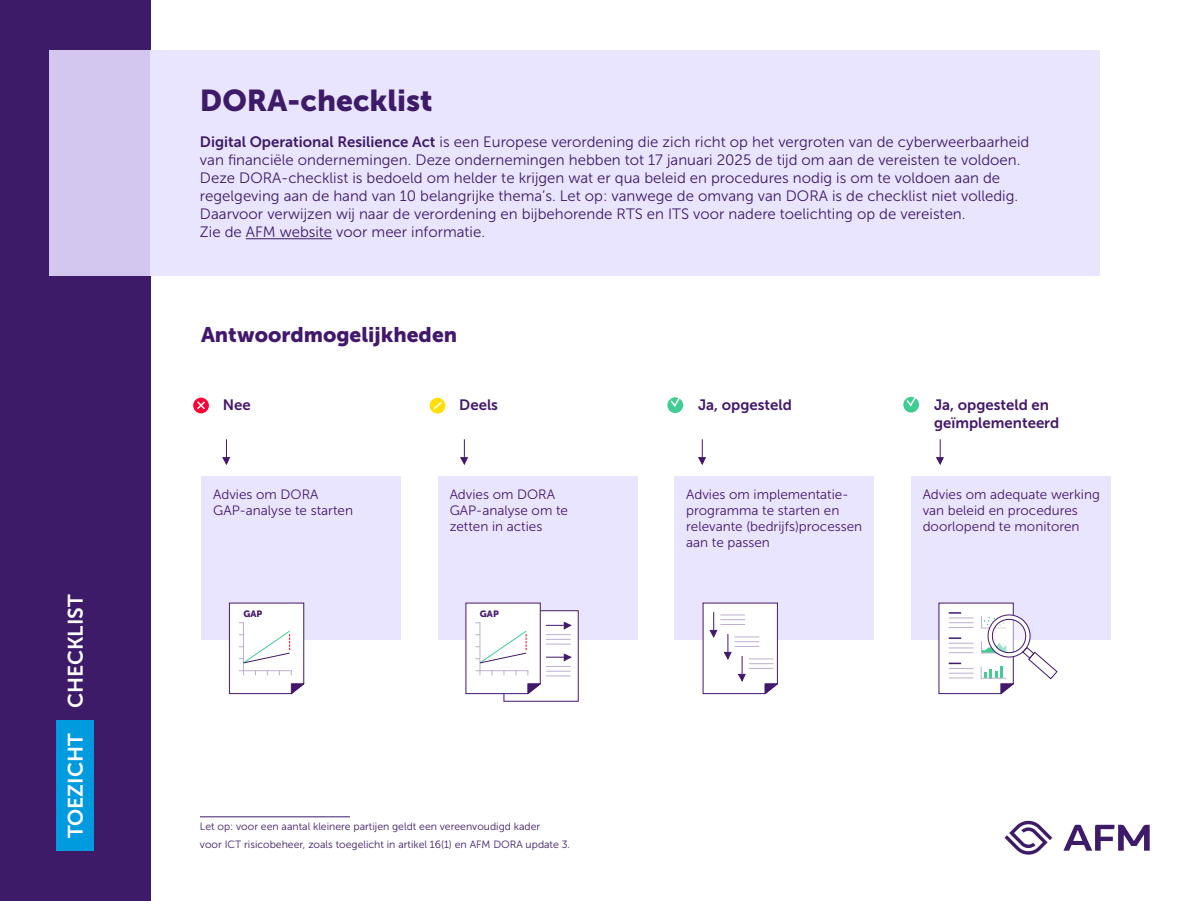
<style>
.page{position:relative;width:1200px;height:901px;background:#fff}
.page>*{position:absolute;margin:0;border:0;box-sizing:border-box;transform-origin:0 0}
.t1{font:30px "Museo Sans 900";color:#3e1b68}
.t2{font:21px "Museo Sans 900";color:#43186c}
.t3{font:21px "Museo Sans 700";color:#fff}
.t4{font:15px/18px "Museo Sans 300";color:#3e1b68}
.t5{font:15px/18px "Museo Sans 700";color:#43186c}
.t6{font:13.5px/16.2px "Museo Sans 300";color:#43186c}
.t7{font:10.5px/18px "Museo Sans 300";color:#3e1b68}
.t8{font:9.15px "Museo Sans 900";color:#43186c}
.s1{font-family:"Museo Sans 700"}
</style>
<div class="page">
<div style="left:0;top:0;width:150px;height:900px;background:#3e1b68"></div>
<div style="left:50px;top:50px;width:100px;height:225px;background:#d3c7ef"></div>
<div style="left:150px;top:50px;width:950px;height:225px;background:#e9e5ff"></div>
<div style="left:56px;top:720px;width:38px;height:130px;background:#009ade"></div>
<div style="left:201px;top:475px;width:200px;height:164px;background:#eae5ff"></div>
<div style="left:903px;top:396px;width:16px;height:16px;background:#41cc93;border-radius:50%"></div>
<svg style="left:905px;top:396px;width:12px;height:11px"></svg>
<svg style="left:667px;top:397px;width:16px;height:16px"></svg>
<svg style="left:669px;top:397px;width:12px;height:11px"></svg>
<svg style="left:229px;top:602px;width:77px;height:92px"></svg>
<div style="left:438px;top:475px;width:199px;height:164px;background:#eae5ff"></div>
<div style="left:504px;top:610px;width:74px;height:90px;background:#fff"></div>
<div style="left:504px;top:610px;width:75px;height:91px;border:1px solid #43186c"></div>
<div style="left:674px;top:475px;width:200px;height:164px;background:#eae5ff"></div>
<div style="left:911px;top:475px;width:199px;height:164px;background:#eae5ff"></div>
<svg style="left:430px;top:397px;width:15px;height:16px"></svg>
<svg style="left:432px;top:400px;width:12px;height:10px"></svg>
<svg style="left:193px;top:397px;width:16px;height:16px"></svg>
<svg style="left:195px;top:399px;width:12px;height:12px"></svg>
<svg style="left:465px;top:602px;width:107px;height:92px"></svg>
<svg style="left:222px;top:439px;width:9px;height:26px"></svg>
<svg style="left:460px;top:439px;width:8px;height:26px"></svg>
<svg style="left:698px;top:439px;width:8px;height:26px"></svg>
<svg style="left:936px;top:439px;width:8px;height:26px"></svg>
<svg style="left:702px;top:602px;width:78px;height:92px"></svg>
<svg style="left:938px;top:602px;width:120px;height:92px"></svg>
<svg style="left:1063px;top:824px;width:87px;height:26px"></svg>
<svg style="left:1005px;top:820px;width:47px;height:34px"></svg>
<hr style="left:246px;top:238px;width:86px;height:1px;background:#3e1b68">
<hr style="left:200px;top:816px;width:150px;height:1px;background:#3e1b68">
<h2 class="t3" style="left:64px;top:837px;width:245px;rotate:-90deg">TOEZICHT CHECKLIST</h2>
<h1 class="t1" style="left:200px;top:83px;width:234px">DORA-checklist</h1>
<p class="t4" style="left:200px;top:133px;width:831px"><span class="s1">Digital Operational Resilience Act</span> is een Europese verordening die zich richt op het vergroten van de cyberweerbaarheid van financiële ondernemingen. Deze ondernemingen hebben tot 17 januari 2025 de tijd om aan de vereisten te voldoen.<br>Deze DORA-checklist is bedoeld om helder te krijgen wat er qua beleid en procedures nodig is om te voldoen aan de regelgeving aan de hand van 10 belangrijke thema’s. Let op: vanwege de omvang van DORA is de checklist niet volledig.<br>Daarvoor verwijzen wij naar de verordening en bijbehorende RTS en ITS voor nadere toelichting op de vereisten.<br>Zie de AFM website voor meer informatie.</p>
<h2 class="t2" style="left:201px;top:322px;width:258px">Antwoordmogelijkheden</h2>
<p class="t5" style="left:223px;top:395px;width:30px">Nee</p>
<p class="t5" style="left:459px;top:395px;width:40px">Deels</p>
<p class="t6" style="left:213px;top:486px;width:141px">Advies om DORA<br>GAP-analyse te starten</p>
<p class="t6" style="left:450px;top:486px;width:120px">Advies om DORA<br>GAP-analyse om te zetten in acties</p>
<p class="t8" style="left:243px;top:608px;width:20px">GAP</p>
<p class="t8" style="left:480px;top:608px;width:20px">GAP</p>
<p class="t7" style="left:200px;top:817px;width:372px">Let op: voor een aantal kleinere partijen geldt een vereenvoudigd kader<br>voor ICT risicobeheer, zoals toegelicht in artikel 16(1) en AFM DORA update 3.</p>
<p class="t5" style="left:698px;top:395px;width:95px">Ja, opgesteld</p>
<p class="t6" style="left:686px;top:486px;width:178px">Advies om implementatie&shy;programma te starten en relevante (bedrijfs)processen aan te passen</p>
<p class="t5" style="left:934px;top:395px;width:127px">Ja, opgesteld en geïmplementeerd</p>
<p class="t6" style="left:923px;top:486px;width:179px">Advies om adequate werking van beleid en procedures doorlopend te monitoren</p>
</div>
